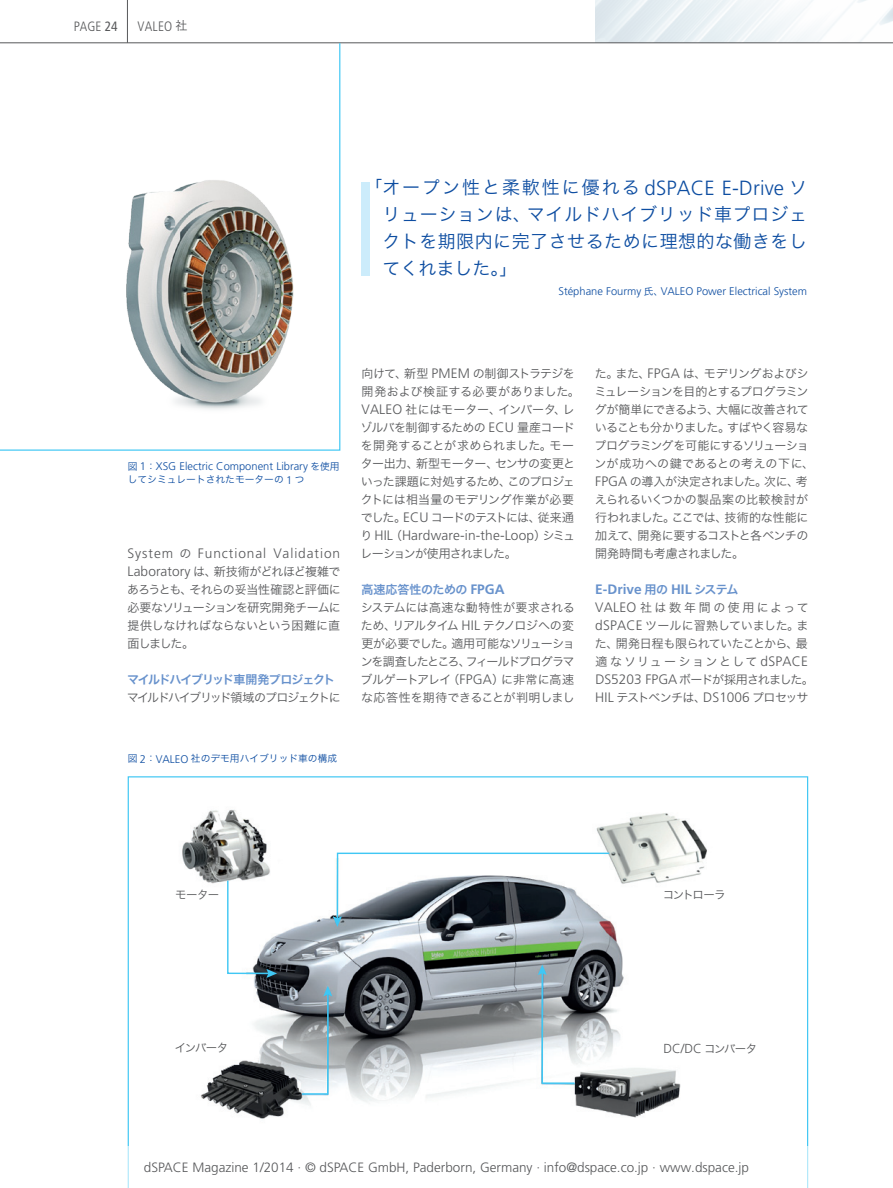
<style>
.page{position:relative;width:893px;height:1188px;background:#fff}
.page>*{position:absolute;margin:0;border:0;box-sizing:border-box;transform-origin:0 0}
.HL_14_18_light_c100m{font:18px/27px "Hira Kaku Pro W3";letter-spacing:.025em;color:#0d4da1;text-align:justify}
.copy_9_12_light_80k{font:300 13.65px "Frutiger LT Pro";letter-spacing:.01em;color:#57585a}
.copy_9_12_light_80k-2{font:300 13.65px "Frutiger LT Pro";letter-spacing:.065em;color:#57585a}
.HL_9_12_bold_60-35-0{font:700 13.65px "Frutiger LT Pro";color:#6892cc}
.J_Heder_Left{font:300 condensed 13.65px "Frutiger LT Pro";letter-spacing:.015em;color:#57585a}
.t1{font:300 13.5px "Frutiger LT Pro";color:#57585a}
.t2{font:300 condensed 13.5px "Frutiger LT Pro";color:#57585a}
.t3{font:300 13.05px "Frutiger LT Pro";color:#57585a}
.copy_9_12_light_80k-3{font:12px/18px "Hira Kaku Pro W3";letter-spacing:-.04em;color:#57585a;text-align:justify}
.copy_9_12_light_80k-4{font:12px/18px "Hira Kaku Pro W3";letter-spacing:-.015em;color:#57585a}
.copy_9_12_light_80k-5{font:12px "Hira Kaku Pro W3";letter-spacing:-.115em;color:#57585a}
.HL_9_12_bold_60-35-0-2{font:12px "Hira Kaku Pro W6";letter-spacing:-.1em;color:#6892cc}
.copy_9_12_light_80k-6{font:12px "Hira Kaku Pro W3";letter-spacing:-.07em;color:#57585a}
.HL_9_12_bold_60-35-0-3{font:12px "Hira Kaku Pro W6";letter-spacing:-.01em;color:#6892cc}
.t4{font:11.4px "Hira Kaku Pro W3 90 msp RKSJ H";letter-spacing:-.065em;color:#57585a}
.BU_7_5_9_light_itali{font:300 11.1px "Frutiger LT Pro";color:#0d4da1}
.BU_7_5_9_light_itali-2{font:9.75px "Hira Kaku Pro W3";color:#0d4da1}
.s1{font-weight:400}
.s2{font-family:"Hira Kaku Pro W3";font-weight:400;font-stretch:normal;font-size:12px}
.s3{font-family:"Frutiger LT Pro";font-weight:300;font-size:20.55px}
.s4{font-family:"Hira Kaku Pro W3";font-weight:400;font-size:9.75px}
.s5{font-family:"Frutiger LT Pro";font-weight:300;font-size:11.1px}
.s6{font-family:"Hira Kaku Pro W3";font-weight:400;font-size:12px}
.s7{font-family:"Frutiger LT Pro";font-weight:300;font-size:13.65px}
.s8{font-family:"Frutiger LT Pro";font-weight:700;font-size:13.65px}
.s9{font-family:"Hira Kaku Pro W6";font-weight:400;font-size:12px}
.s10{font-family:"Hira Kaku Pro W3 90 msp RKSJ H";font-weight:400;font-size:11.4px}
</style>
<div class="page">
<svg style="left:128px;top:0;width:765px;height:43px"></svg>
<hr style="left:127px;top:0;width:1px;height:43px;background:#57585a">
<hr style="left:0;top:43px;width:893px;height:1px;background:#57585a">
<svg style="left:0;top:43px;width:340px;height:408px"></svg>
<img style="left:54px;top:172px;width:316px;height:248px">
<div style="left:361px;top:182px;width:8px;height:93px;background:#ccecfb"></div>
<svg style="left:127px;top:776px;width:682px;height:370px"></svg>
<img style="left:167px;top:794px;width:550px;height:352px">
<svg style="left:226px;top:879px;width:51px;height:99px"></svg>
<svg style="left:301px;top:986px;width:31px;height:109px;background:#9eacb3"></svg>
<svg style="left:538px;top:964px;width:38px;height:121px"></svg>
<div style="left:619px;top:806px;width:104px;height:84px;background:#fff"></div>
<img style="left:592px;top:795px;width:125px;height:103px">
<div style="left:324px;top:834px;width:273px;height:24px;background:#fff"></div>
<svg style="left:333px;top:852px;width:278px;height:75px"></svg>
<p class="t2" style="left:74px;top:18px;width:45px">PAGE <span class="s1">24</span></p>
<p class="J_Heder_Left" style="left:137px;top:18px;width:52px">VALEO <span class="s2">社</span></p>
<p class="HL_14_18_light_c100m" style="left:382px;top:173px;width:426px;text-indent:-18px">「オープン性と柔軟性に優れる <span class="s3">dSPACE E-Drive</span> ソリューションは、マイルドハイブリッド車プロジェクトを期限内に完了させるために理想的な働きをしてくれました。」</p>
<p class="BU_7_5_9_light_itali" style="left:558px;top:285px;width:250px">Stéphane Fourmy <span class="s4">氏、</span>VALEO Power Electrical System</p>
<p class="BU_7_5_9_light_itali" style="left:128px;top:460px;width:213px"><span class="s4">図</span> 1<span class="s4">：</span>XSG Electric Component Library <span class="s4">を使用</span></p>
<p class="BU_7_5_9_light_itali-2" style="left:128px;top:471px;width:178px">してシミュレートされたモーターの <span class="s5">1</span> つ</p>
<p class="copy_9_12_light_80k-2" style="left:128px;top:546px;width:214px">System <span class="s6">の</span> Functional Validation</p>
<p class="copy_9_12_light_80k-3" style="left:127px;top:562px;width:215px"><span class="s7">Laboratory</span> は、新技術がどれほど複雑であろうとも、それらの妥当性確認と評価に必要なソリューションを研究開発チームに提供しなければならないという困難に直面しました。</p>
<p class="HL_9_12_bold_60-35-0-2" style="left:127px;top:669px;width:210px">マイルドハイブリッド車開発プロジェクト</p>
<p class="copy_9_12_light_80k-5" style="left:127px;top:687px;width:215px">マイルドハイブリッド領域のプロジェクトに</p>
<p class="BU_7_5_9_light_itali-2" style="left:128px;top:750px;width:211px">図 <span class="s5">2</span>：<span class="s5">VALEO</span> 社のデモ用ハイブリッド車の構成</p>
<p class="copy_9_12_light_80k-3" style="left:361px;top:364px;width:221px;text-align:left">向けて、新型 <span class="s7">PMEM</span> の制御ストラテジを開発および検証する必要がありました。<br><span class="s7">VALEO</span> 社にはモーター、インバータ、レゾルバを制御するための <span class="s7">ECU</span> 量産コードを開発することが求められました。モーター出力、新型モーター、センサの変更といった課題に対処するため、このプロジェクトには相当量のモデリング作業が必要でした。<span class="s7">ECU</span> コードのテストには、従来通</p>
<p class="copy_9_12_light_80k" style="left:360px;top:528px;width:216px"><span class="s6">り</span>HIL<span class="s6">（</span>Hardware-in-the-Loop<span class="s6">）シミュ</span></p>
<p class="copy_9_12_light_80k-6" style="left:361px;top:543px;width:158px">レーションが使用されました。</p>
<p class="HL_9_12_bold_60-35-0-3" style="left:361px;top:579px;width:145px">高速応答性のための <span class="s8">FPGA</span></p>
<p class="copy_9_12_light_80k-3" style="left:361px;top:598px;width:216px">システムには高速な動特性が要求されるため、リアルタイム <span class="s7">HIL</span> テクノロジへの変更が必要でした。適用可能なソリューションを調査したところ、フィールドプログラマブルゲートアレイ（<span class="s7">FPGA</span>）に非常に高速な応答性を期待できることが判明しまし</p>
<p class="copy_9_12_light_80k-3" style="left:594px;top:364px;width:221px;text-align:left">た。また、<span class="s7">FPGA</span> は、モデリングおよびシミュレーションを目的とするプログラミングが簡単にできるよう、大幅に改善されていることも分かりました。すばやく容易なプログラミングを可能にするソリューションが成功への鍵であるとの考えの下に、<br><span class="s7">FPGA</span> の導入が決定されました。次に、考えられるいくつかの製品案の比較検討が行われました。ここでは、技術的な性能に加えて、開発に要するコストと各ベンチの開発時間も考慮されました。</p>
<p class="HL_9_12_bold_60-35-0" style="left:595px;top:581px;width:145px">E-Drive <span class="s9">用の</span> HIL <span class="s9">システム</span></p>
<p class="copy_9_12_light_80k-4" style="left:595px;top:598px;width:221px"><span class="s7">VALEO</span>社は数年間の使用によって<span class="s7">dSPACE</span> ツールに習熟していました。また、開発日程も限られていたことから、最適なソリューションとして <span class="s7">dSPACE<br>DS5203 FPGA</span> ボードが採用されました。<br><span class="s7">HIL</span> テストベンチは、<span class="s7">DS1006</span> プロセッサ</p>
<p class="t4" style="left:175px;top:884px;width:46px">モーター</p>
<p class="t4" style="left:663px;top:885px;width:64px">コントローラ</p>
<p class="t4" style="left:175px;top:1038px;width:55px">インバータ</p>
<p class="t3" style="left:663px;top:1041px;width:95px">DC/DC <span class="s10">コンバータ</span></p>
<p class="t1" style="left:144px;top:1159px;width:607px">dSPACE Magazine 1/2014 · © dSPACE GmbH, Paderborn, Germany · info@dspace.co.jp · www.dspace.jp</p>
</div>
